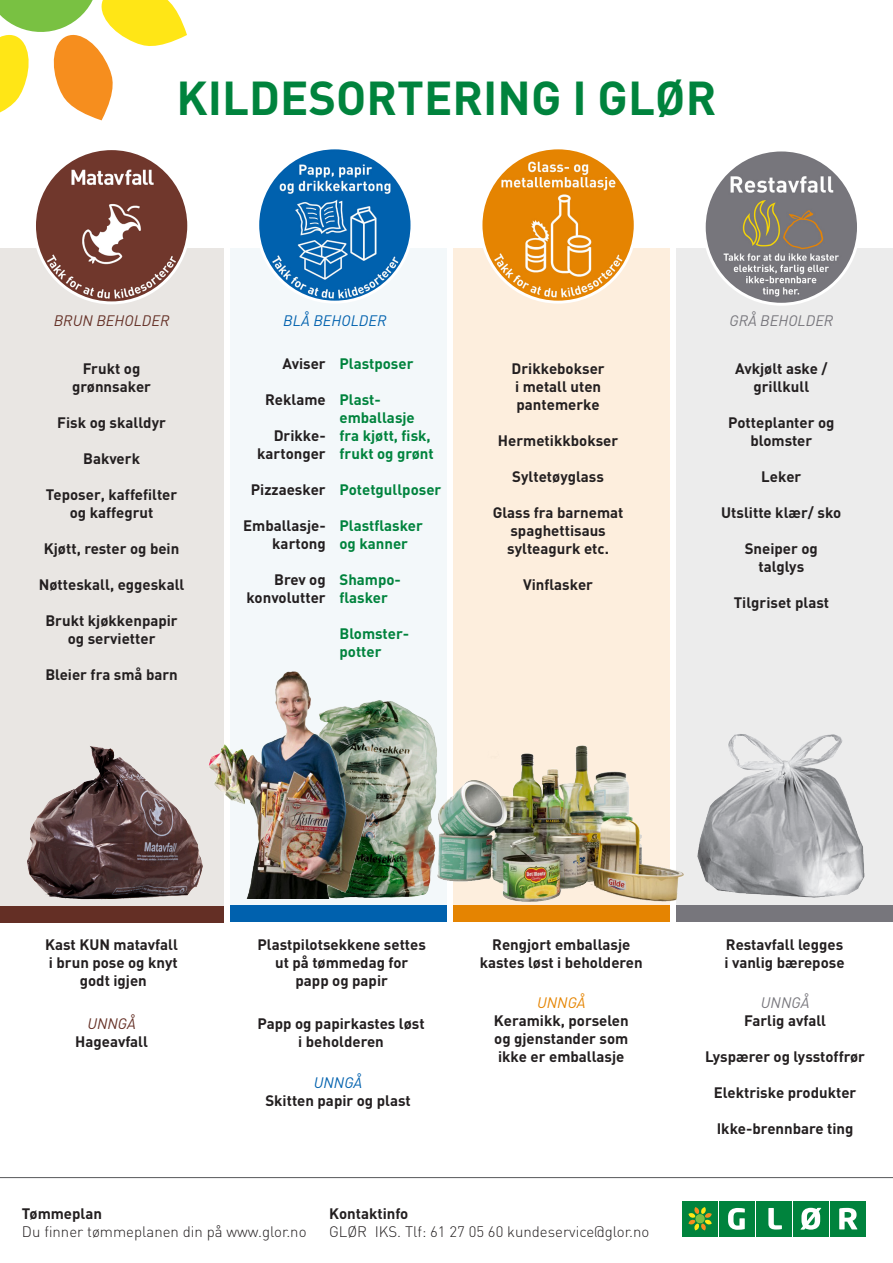
<style>
.page{position:relative;width:893px;height:1263px;background:#fff}
.page>*{position:absolute;margin:0;border:0;box-sizing:border-box;transform-origin:0 0}
.t1{font:700 46.95px "DIN";color:#00833d}
.t2{font:700 15px/18px "DIN";color:#231f20;text-align:right}
.t3{font:700 15px/18px "DIN";color:#00833d}
.t4{font:300 15px "DIN";color:#231f20}
.t5{font:italic 15px "DIN";color:#642f25}
.t6{font:italic 15px "DIN";color:#0061ae}
.t7{font:italic 15px "DIN";color:#77767c}
.t8{font:italic 15px "DIN";color:#e58401}
</style>
<div class="page">
<div style="left:230px;top:249px;width:216px;height:656px;background:#f3f8fa"></div>
<img style="left:377px;top:675px;width:70px;height:241px">
<div style="left:676px;top:249px;width:217px;height:656px;background:#ececec"></div>
<div style="left:453px;top:249px;width:217px;height:656px;background:#fdeedd"></div>
<div style="left:0;top:249px;width:223px;height:657px;background:#e9e6e3"></div>
<div style="left:682px;top:1201px;width:36px;height:36px;background:#00833d"></div>
<div style="left:719px;top:1201px;width:36px;height:36px;background:#00833d"></div>
<div style="left:756px;top:1201px;width:36px;height:36px;background:#00833d"></div>
<div style="left:793px;top:1201px;width:36px;height:36px;background:#00833d"></div>
<div style="left:830px;top:1201px;width:36px;height:36px;background:#00833d"></div>
<svg style="left:768px;top:1208px;width:14px;height:21px"></svg>
<svg style="left:800px;top:1208px;width:21px;height:21px"></svg>
<svg style="left:839px;top:1208px;width:18px;height:21px"></svg>
<svg style="left:688px;top:1207px;width:24px;height:23px"></svg>
<svg style="left:728px;top:1208px;width:17px;height:22px"></svg>
<svg style="left:0;top:0;width:187px;height:120px"></svg>
<img style="left:704px;top:150px;width:154px;height:154px;border-radius:77px">
<div style="left:703px;top:149px;width:157px;height:157px;border:3px solid #fff;border-radius:50%"></div>
<img style="left:258px;top:148px;width:154px;height:154px;border-radius:77px">
<div style="left:256px;top:146px;width:157px;height:158px;border:3px solid #fff;border-radius:50%"></div>
<img style="left:481px;top:148px;width:154px;height:154px;border-radius:77px">
<div style="left:479px;top:146px;width:158px;height:158px;border:3px solid #fff;border-radius:50%"></div>
<img style="left:35px;top:149px;width:154px;height:154px;border-radius:77px">
<div style="left:33px;top:147px;width:157px;height:157px;border:3px solid #fff;border-radius:50%"></div>
<img style="left:27px;top:746px;width:128px;height:154px">
<hr style="left:0;top:1177px;width:893px;height:1px;background:#57585a">
<img style="left:697px;top:734px;width:168px;height:164px">
<img style="left:422px;top:722px;width:262px;height:183px">
<img style="left:155px;top:604px;width:222px;height:295px">
<div style="left:0;top:906px;width:223px;height:16px;background:#642f25"></div>
<div style="left:230px;top:905px;width:216px;height:17px;background:#0061ae"></div>
<div style="left:453px;top:905px;width:217px;height:17px;background:#e58401"></div>
<div style="left:676px;top:905px;width:217px;height:17px;background:#77767c"></div>
<p class="t1" style="left:177px;top:68px;width:541px">KILDESORTERING I GLØR</p>
<p class="t5" style="left:54px;top:312px;width:117px">BRUN BEHOLDER</p>
<p class="t6" style="left:283px;top:312px;width:105px">BLÅ BEHOLDER</p>
<p class="t7" style="left:729px;top:312px;width:105px">GRÅ BEHOLDER</p>
<p class="t2" style="left:83px;top:358px;width:59px">Frukt og</p>
<p class="t2" style="left:72px;top:376px;width:80px">grønnsaker</p>
<p class="t2" style="left:57px;top:412px;width:110px">Fisk og skalldyr</p>
<p class="t2" style="left:83px;top:448px;width:58px">Bakverk</p>
<p class="t2" style="left:46px;top:484px;width:133px">Teposer, kaffefilter</p>
<p class="t2" style="left:70px;top:502px;width:85px">og kaffegrut</p>
<p class="t2" style="left:44px;top:538px;width:137px">Kjøtt, rester og bein</p>
<p class="t2" style="left:39px;top:574px;width:147px">Nøtteskall, eggeskall</p>
<p class="t2" style="left:45px;top:610px;width:134px">Brukt kjøkkenpapir</p>
<p class="t2" style="left:68px;top:628px;width:89px">og servietter</p>
<p class="t2" style="left:45px;top:664px;width:134px">Bleier fra små barn</p>
<p class="t2" style="left:282px;top:354px;width:45px">Aviser</p>
<p class="t2" style="left:265px;top:390px;width:62px">Reklame</p>
<p class="t2" style="left:274px;top:426px;width:54px">Drikke-</p>
<p class="t2" style="left:257px;top:444px;width:70px">kartonger</p>
<p class="t2" style="left:251px;top:480px;width:76px">Pizzaesker</p>
<p class="t2" style="left:243px;top:516px;width:84px">Emballasje&shy;kartong</p>
<p class="t2" style="left:246px;top:570px;width:81px">Brev og konvolutter</p>
<p class="t3" style="left:339px;top:354px;width:76px">Plastposer</p>
<p class="t3" style="left:339px;top:390px;width:43px">Plast-</p>
<p class="t3" style="left:339px;top:408px;width:96px">emballasje fra kjøtt, fisk, frukt og grønt</p>
<p class="t3" style="left:339px;top:480px;width:103px">Potetgullposer</p>
<p class="t3" style="left:339px;top:516px;width:85px">Plastflasker</p>
<p class="t3" style="left:339px;top:534px;width:70px">og kanner</p>
<p class="t3" style="left:339px;top:570px;width:63px">Shampo&shy;flasker</p>
<p class="t3" style="left:339px;top:624px;width:71px">Blomster&shy;potter</p>
<p class="t2" style="left:511px;top:358px;width:95px">Drikkebokser</p>
<p class="t2" style="left:515px;top:376px;width:88px">i metall uten</p>
<p class="t2" style="left:516px;top:394px;width:85px">pantemerke</p>
<p class="t2" style="left:498px;top:430px;width:122px">Hermetikkbokser</p>
<p class="t2" style="left:512px;top:466px;width:93px">Syltetøyglass</p>
<p class="t2" style="left:493px;top:502px;width:132px">Glass fra barnemat</p>
<p class="t2" style="left:510px;top:520px;width:97px">spaghettisaus</p>
<p class="t2" style="left:507px;top:538px;width:103px">sylteagurk etc.</p>
<p class="t2" style="left:523px;top:574px;width:72px">Vinflasker</p>
<p class="t2" style="left:735px;top:358px;width:94px">Avkjølt aske /</p>
<p class="t2" style="left:753px;top:376px;width:57px">grillkull</p>
<p class="t2" style="left:728px;top:412px;width:108px">Potteplanter og</p>
<p class="t2" style="left:750px;top:430px;width:63px">blomster</p>
<p class="t2" style="left:761px;top:466px;width:42px">Leker</p>
<p class="t2" style="left:721px;top:502px;width:122px">Utslitte klær/ sko</p>
<p class="t2" style="left:745px;top:538px;width:75px">Sneiper og</p>
<p class="t2" style="left:758px;top:556px;width:47px">talglys</p>
<p class="t2" style="left:734px;top:592px;width:97px">Tilgriset plast</p>
<p class="t2" style="left:45px;top:935px;width:134px">Kast KUN matavfall</p>
<p class="t2" style="left:49px;top:953px;width:130px">i brun pose og knyt</p>
<p class="t2" style="left:80px;top:971px;width:69px">godt igjen</p>
<p class="t5" style="left:87px;top:1014px;width:50px">UNNGÅ</p>
<p class="t2" style="left:75px;top:1032px;width:74px">Hageavfall</p>
<p class="t2" style="left:258px;top:935px;width:170px">Plastpilotsekkene settes</p>
<p class="t2" style="left:275px;top:953px;width:135px">ut på tømmedag for</p>
<p class="t2" style="left:296px;top:971px;width:94px">papp og papir</p>
<p class="t2" style="left:257px;top:1014px;width:169px">Papp og papirkastes løst</p>
<p class="t2" style="left:298px;top:1032px;width:87px">i beholderen</p>
<p class="t6" style="left:314px;top:1073px;width:50px">UNNGÅ</p>
<p class="t2" style="left:265px;top:1091px;width:147px">Skitten papir og plast</p>
<p class="t2" style="left:492px;top:935px;width:140px">Rengjort emballasje</p>
<p class="t2" style="left:480px;top:953px;width:164px">kastes løst i beholderen</p>
<p class="t8" style="left:537px;top:993px;width:50px">UNNGÅ</p>
<p class="t2" style="left:494px;top:1010px;width:136px">Keramikk, porselen</p>
<p class="t2" style="left:494px;top:1028px;width:136px">og gjenstander som</p>
<p class="t2" style="left:498px;top:1046px;width:128px">ikke er emballasje</p>
<p class="t2" style="left:22px;top:1204px;width:82px">Tømmeplan</p>
<p class="t4" style="left:22px;top:1222px;width:286px">Du finner tømmeplanen din på www.glor.no</p>
<p class="t2" style="left:329px;top:1204px;width:81px">Kontaktinfo</p>
<p class="t4" style="left:329px;top:1222px;width:322px">GLØR IKS. Tlf: 61 27 05 60 kundeservice@glor.no</p>
<p class="t2" style="left:724px;top:935px;width:122px;text-align:left">Restavfall legges i vanlig bærepose</p>
<p class="t7" style="left:761px;top:993px;width:50px">UNNGÅ</p>
<p class="t2" style="left:744px;top:1010px;width:84px">Farlig avfall</p>
<p class="t2" style="left:705px;top:1046px;width:162px">Lyspærer og lysstoffrør</p>
<p class="t2" style="left:714px;top:1082px;width:144px">Elektriske produkter</p>
<p class="t2" style="left:717px;top:1118px;width:138px">Ikke-brennbare ting</p>
</div>
